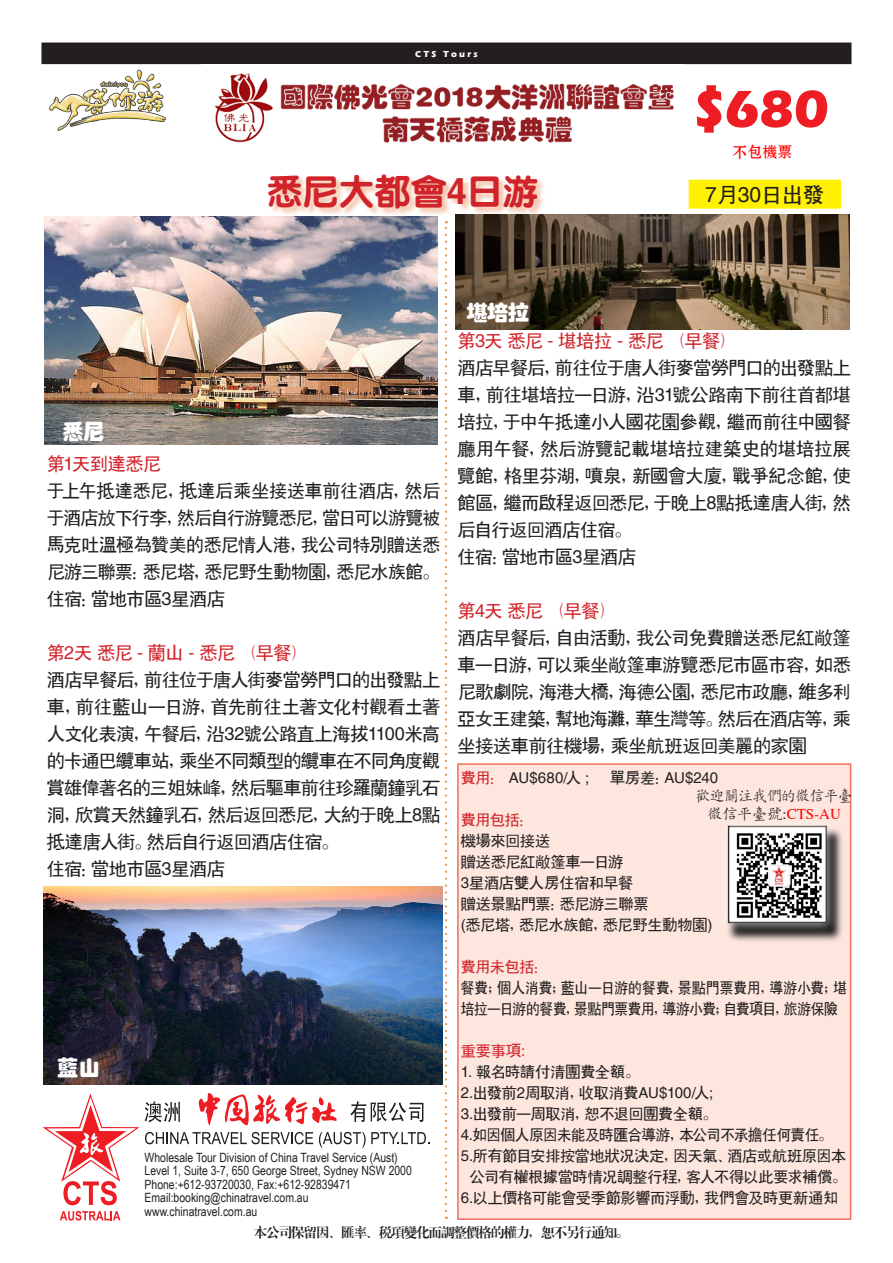
<style>
.page{position:relative;width:893px;height:1263px;background:#fff}
.page>*{position:absolute;margin:0;border:0;box-sizing:border-box;transform-origin:0 0}
.Masthead_Price{font:700 54px "Eras ITC";color:#ee1d23}
.Masthead{font:36px "JQ Cu Yuan FT";color:#d1232a}
.t1{font:21px "JQ Hei Ti FT";color:#231f20}
.t2{font:21px "JQ Hu Po FT";color:#fff}
.t3{font:18px/27px "JQ Hei Ti FT";letter-spacing:-.025em;color:#231f20;text-align:justify}
.t4{font:18px "JQ Hei Ti FT";letter-spacing:-.025em;color:#d1232a}
.t5{font:15px "JQ Hei Ti FT";letter-spacing:-.005em;color:#231f20}
.t6{font:15px/21px "JQ Hei Ti FT";letter-spacing:-.005em;color:#231f20;scale:.9 1}
.t7{font:15px "JQ Hei Ti FT";letter-spacing:-.015em;color:#d1232a}
.t8{font:15px "JQ Kai Ti SF";color:#231f20}
.t9{font:15px "JQ Kai Ti SF";color:#231f20;scale:.95 1}
.t10{font:15px "FZSHFW GB1 0";color:#f00}
.t11{font:13.5px "JQ Biao Song FT";letter-spacing:-.075em;color:#231f20}
.t12{font:12.75px/13.5px "Arial Narrow";color:#231f20}
.t13{font:700 9px "Eras ITC";letter-spacing:.25em;color:#fff}
.s1{color:#d1232a}
.s2{color:#f00}
</style>
<div class="page">
<div style="left:42px;top:43px;width:809px;height:20px;background:#231f20"></div>
<div style="left:41px;top:43px;width:810px;height:21px;border:2px solid #231f20"></div>
<svg style="left:60px;top:1211px;width:60px;height:9px"></svg>
<svg style="left:43px;top:1093px;width:386px;height:112px"></svg>
<img style="left:215px;top:73px;width:459px;height:70px">
<div style="left:457px;top:763px;width:394px;height:457px;background:#fde6de;border:2px solid #f26f5f"></div>
<div style="left:268px;top:174px;width:278px;height:44px;background:#f4c2a6;opacity:.97"></div>
<svg style="left:445px;top:221px;width:2px;height:990px"></svg>
<div style="left:689px;top:180px;width:151px;height:28px;background:#fff101"></div>
<img style="left:43px;top:887px;width:399px;height:197px">
<img style="left:45px;top:217px;width:393px;height:227px">
<img style="left:456px;top:215px;width:393px;height:115px">
<svg style="left:728px;top:830px;width:114px;height:111px"></svg>
<div style="left:718px;top:816px;width:119px;height:117px;background:#fff;opacity:.75"></div>
<div style="left:727px;top:825px;width:102px;height:101px;background:#231f20;opacity:.75"></div>
<img style="left:49px;top:69px;width:118px;height:62px">
<p class="t13" style="left:415px;top:49px;width:64px">CTS Tours</p>
<p class="Masthead_Price" style="left:692px;top:78px;width:138px">$680</p>
<p class="t10" style="left:733px;top:143px;width:61px;rotate:1deg">不包机票</p>
<p class="Masthead" style="left:267px;top:174px;width:274px">悉尼大都会4日游</p>
<p class="t1" style="left:705px;top:184px;width:121px">7月30日出发</p>
<p class="t2" style="left:62px;top:422px;width:43px">悉尼</p>
<p class="t4" style="left:47px;top:455px;width:115px">第1天到达悉尼</p>
<p class="t3" style="left:47px;top:478px;width:395px">于上午抵达悉尼，抵达后乘坐接送车前往酒店，然后于酒店放下行李，然后自行游览悉尼，当日可以游览被马克吐温极为赞美的悉尼情人港，我公司特别赠送悉尼游三联票：悉尼塔，悉尼野生动物园，悉尼水族馆。</p>
<p class="t3" style="left:47px;top:586px;width:180px">住宿：当地市区3星酒店</p>
<p class="t4" style="left:47px;top:644px;width:263px">第2天 悉尼 - 兰山 - 悉尼 （早餐）</p>
<p class="t3" style="left:47px;top:667px;width:395px">酒店早餐后，前往位于唐人街麦当劳门口的出发点上车，前往蓝山一日游，首先前往土著文化村观看土著人文化表演，午餐后，沿32号公路直上海拔1100米高的卡通巴缆车站，乘坐不同类型的缆车在不同角度观赏雄伟著名的三姐妹峰，然后驱车前往珍罗兰钟乳石洞，欣赏天然钟乳石，然后返回悉尼，大约于晚上8点抵达唐人街。然后自行返回酒店住宿。</p>
<p class="t3" style="left:47px;top:856px;width:180px">住宿：当地市区3星酒店</p>
<p class="t2" style="left:57px;top:1057px;width:43px">蓝山</p>
<p class="t12" style="left:145px;top:1150px;width:269px">Wholesale Tour Division of China Travel Service (Aust)<br>Level 1, Suite 3-7, 650 George Street, Sydney NSW 2000<br>Phone:+612-93720030, Fax:+612-92839471<br>Email:booking@chinatravel.com.au www.chinatravel.com.au</p>
<p class="t2" style="left:466px;top:302px;width:64px">堪培拉</p>
<p class="t4" style="left:458px;top:332px;width:281px">第3天 悉尼 - 堪培拉 - 悉尼 （早餐）</p>
<p class="t3" style="left:458px;top:355px;width:395px">酒店早餐后，前往位于唐人街麦当劳门口的出发点上车，前往堪培拉一日游，沿31号公路南下前往首都堪培拉，于中午抵达小人国花园参观，继而前往中国餐厅用午餐，然后游览记载堪培拉建筑史的堪培拉展览馆，格里芬湖，喷泉，新国会大厦，战争纪念馆，使馆区，继而启程返回悉尼，于晚上8点抵达唐人街，然后自行返回酒店住宿。</p>
<p class="t3" style="left:458px;top:544px;width:180px">住宿：当地市区3星酒店</p>
<p class="t4" style="left:458px;top:602px;width:160px">第4天 悉尼 （早餐）</p>
<p class="t3" style="left:458px;top:625px;width:395px">酒店早餐后，自由活动，我公司免费赠送悉尼红敞篷车一日游，可以乘坐敞篷车游览悉尼市区市容，如悉尼歌剧院，海港大桥，海德公园，悉尼市政厅，维多利亚女王建筑，帮地海滩，华生湾等。然后在酒店等，乘坐接送车前往机场，乘坐航班返回美丽的家园</p>
<p class="t5" style="left:461px;top:770px;width:130px"><span class="s1">费用：</span> AU$680/人 ;</p>
<p class="t5" style="left:610px;top:770px;width:110px">单房差：AU$240</p>
<p class="t7" style="left:461px;top:812px;width:75px">费用包括：</p>
<p class="t5" style="left:461px;top:833px;width:91px">机场来回接送</p>
<p class="t5" style="left:461px;top:854px;width:164px">赠送悉尼红敞篷车一日游</p>
<p class="t5" style="left:461px;top:875px;width:174px">3星酒店双人房住宿和早餐</p>
<p class="t5" style="left:461px;top:896px;width:189px">赠送景点门票：悉尼游三联票</p>
<p class="t5" style="left:461px;top:917px;width:253px">(悉尼塔，悉尼水族馆，悉尼野生动物园)</p>
<p class="t7" style="left:461px;top:959px;width:90px">费用未包括：</p>
<p class="t6" style="left:461px;top:978px;width:430px">餐费；个人消费；蓝山一日游的餐费，景点门票费用，导游小费；堪培拉一日游的餐费，景点门票费用，导游小费；自费项目，旅游保险</p>
<p class="t7" style="left:461px;top:1043px;width:66px">重要事项:</p>
<p class="t5" style="left:461px;top:1064px;width:181px">1. 报名时请付清团费全额。</p>
<p class="t5" style="left:461px;top:1085px;width:254px">2.出发前2周取消，收取消费AU$100/人;</p>
<p class="t5" style="left:461px;top:1106px;width:259px">3.出发前一周取消，恕不退回团费全额。</p>
<p class="t5" style="left:461px;top:1127px;width:374px">4.如因个人原因未能及时汇合导游，本公司不承担任何责任。</p>
<p class="t5" style="left:461px;top:1148px;width:387px">5.所有节目安排按当地状况决定，因天气、酒店或航班原因本</p>
<p class="t5" style="left:470px;top:1169px;width:378px">公司有权根据当时情况调整行程，客人不得以此要求补偿。</p>
<p class="t5" style="left:461px;top:1190px;width:379px">6.以上价格可能会受季节影响而浮动，我们会及时更新通知</p>
<p class="t9" style="left:696px;top:788px;width:166px">欢迎关注我们的微信平台</p>
<p class="t8" style="left:707px;top:806px;width:135px">微信平台号:<span class="s2">CTS-AU</span></p>
<p class="t11" style="left:254px;top:1226px;width:377px">本公司保留因、汇率、税项变化而调整价格的权力，恕不另行通知。</p>
</div>
